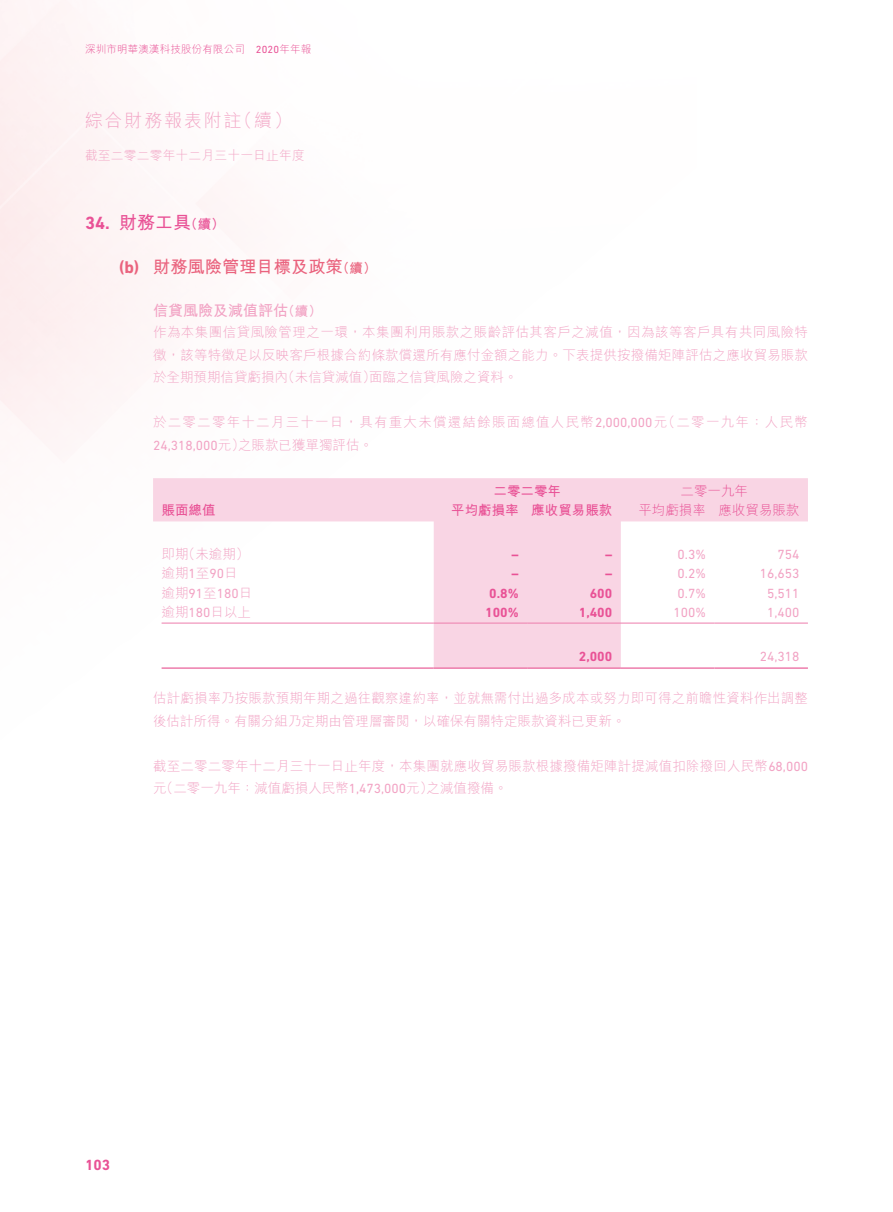
<style>
.page{position:relative;width:893px;height:1212px;background:#fff}
.page>*{position:absolute;margin:0;border:0;box-sizing:border-box;transform-origin:0 0}
.t1{font:300 18px "M Hei HK";letter-spacing:.1em;color:#f2a3c4}
.t2{font:700 18px "M Hei HK";color:#e95296}
.t3{font:700 18px "DIN Next LT Pro";color:#e95296}
.t4{font:700 17.25px "M Hei HK";color:#ea637e}
.t5{font:700 17.25px "DIN Next LT Pro";color:#ea637e}
.t6{font:700 15px "M Hei HK";color:#f2a3c4}
.t7{font:700 15px "DIN Next LT Pro";color:#e95296}
.t8{font:300 13.5px/22.5px "M Hei HK";letter-spacing:.01em;color:#f2a3c4}
.t9{font:13.5px "DIN Next LT Pro";color:#f2a3c4}
.t10{font:300 13.5px/22.5px "M Hei HK";letter-spacing:.09em;color:#f2a3c4}
.t11{font:300 13.5px "M Hei HK";letter-spacing:.035em;color:#f2a3c4}
.t12{font:700 13.5px "DIN Next LT Pro";color:#e95296}
.t13{font:700 13.5px "M Hei HK";color:#e95296}
.t14{font:300 13.5px "M Hei HK";color:#e95296}
.t15{font:700 13.5px "M Hei HK";color:#ea637e}
.t16{font:700 13.5px "M Hei HK";color:#f2a3c4}
.t17{font:300 12.75px "M Hei HK";letter-spacing:.015em;color:#f2a3c4}
.t18{font:300 10.5px "M Hei HK";letter-spacing:.015em;color:#e95296}
.t19{font:10.5px "DIN Next LT Pro";color:#e95296}
.s1{font-family:"M Hei HK";font-weight:300}
.s2{font-family:"DIN Next LT Pro";font-weight:400}
</style>
<div class="page">
<svg style="left:153px;top:478px;width:655px;height:191px"></svg>
<hr style="left:162px;top:623px;width:272px;height:1px;background:#ed7dac">
<hr style="left:434px;top:623px;width:93px;height:1px;background:#ed7dac">
<hr style="left:527px;top:623px;width:94px;height:1px;background:#ed7dac">
<hr style="left:621px;top:623px;width:93px;height:1px;background:#ed7dac">
<hr style="left:714px;top:623px;width:94px;height:1px;background:#ed7dac">
<hr style="left:162px;top:667px;width:272px;height:2px;background:#ed7dac">
<hr style="left:434px;top:667px;width:93px;height:2px;background:#ed7dac">
<hr style="left:527px;top:667px;width:94px;height:2px;background:#ed7dac">
<hr style="left:621px;top:667px;width:93px;height:2px;background:#ed7dac">
<hr style="left:714px;top:667px;width:94px;height:2px;background:#ed7dac">
<p class="t18" style="left:85px;top:44px;width:161px">深圳市明華澳漢科技股份有限公司</p>
<p class="t19" style="left:256px;top:43px;width:57px">2020<span class="s1">年年報</span></p>
<h1 class="t1" style="left:234px;top:111px;width:59px">（續(</h1>
<h1 class="t1" style="left:85px;top:111px;width:158px">綜合財務報表附註</h1>
<p class="t17" style="left:85px;top:149px;width:221px">截至二零二零年十二月三十一日止年度</p>
<h1 class="t3" style="left:85px;top:212px;width:26px">34.</h1>
<h1 class="t2" style="left:119px;top:209px;width:73px">財務工具</h1>
<p class="t13" style="left:184px;top:214px;width:42px">（續(</p>
<p class="t5" style="left:119px;top:257px;width:22px">b( )</p>
<p class="t4" style="left:153px;top:254px;width:191px">財務風險管理目標及政策</p>
<p class="t15" style="left:336px;top:258px;width:42px">（續(</p>
<p class="t6" style="left:153px;top:300px;width:137px">信貸風險及減值評估</p>
<p class="t11" style="left:153px;top:325px;width:656px">作為本集團信貸風險管理之一環，本集團利用賬款之賬齡評估其客戶之減值，因為該等客戶具有共同風險特</p>
<p class="t8" style="left:153px;top:343px;width:656px">徵，該等特徵足以反映客戶根據合約條款償還所有應付金額之能力。下表提供按撥備矩陣評估之應收貿易賬款</p>
<p class="t8" style="left:369px;top:366px;width:150px">面臨之信貸風險之資料。</p>
<p class="t16" style="left:281px;top:301px;width:42px">（續(</p>
<p class="t8" style="left:153px;top:366px;width:136px">於全期預期信貸虧損內</p>
<p class="t10" style="left:238px;top:411px;width:571px;text-indent:-85px">於二零二零年十二月三十一日，具有重大未償還結餘賬面總值人民幣<span class="s2">2,000,000</span> （元 二零一九年：人民幣之賬款已獲單獨評估。</p>
<p class="t8" style="left:281px;top:366px;width:96px">（未信貸減值）</p>
<p class="t9" style="left:153px;top:437px;width:93px">24,318,000<span class="s1">元）</span></p>
<p class="t13" style="left:493px;top:481px;width:69px">二零二零年</p>
<p class="t14" style="left:681px;top:484px;width:69px">二零一九年</p>
<p class="t13" style="left:162px;top:501px;width:55px">賬面總值</p>
<p class="t13" style="left:451px;top:501px;width:69px">平均虧損率</p>
<p class="t13" style="left:531px;top:501px;width:82px">應收貿易賬款</p>
<p class="t14" style="left:638px;top:504px;width:69px">平均虧損率</p>
<p class="t14" style="left:718px;top:504px;width:82px">應收貿易賬款</p>
<p class="t8" style="left:182px;top:542px;width:69px">（未逾期(</p>
<p class="t8" style="left:162px;top:542px;width:28px">即期</p>
<p class="t12" style="left:512px;top:546px;width:9px">–</p>
<p class="t12" style="left:605px;top:546px;width:9px">–</p>
<p class="t9" style="left:677px;top:546px;width:30px">0.3%</p>
<p class="t9" style="left:777px;top:546px;width:23px">754</p>
<p class="t8" style="left:162px;top:562px;width:77px">逾期至<span class="s2">1 90</span>日</p>
<p class="t12" style="left:512px;top:566px;width:9px">–</p>
<p class="t12" style="left:605px;top:566px;width:9px">–</p>
<p class="t9" style="left:677px;top:566px;width:30px">0.2%</p>
<p class="t9" style="left:760px;top:566px;width:41px">16,653</p>
<p class="t9" style="left:162px;top:585px;width:92px"><span class="s1">逾期</span>91<span class="s1">至</span>180<span class="s1">日</span></p>
<p class="t12" style="left:489px;top:585px;width:31px">0.8%</p>
<p class="t12" style="left:590px;top:585px;width:24px">600</p>
<p class="t9" style="left:677px;top:585px;width:30px">0.7%</p>
<p class="t9" style="left:767px;top:585px;width:34px">5,511</p>
<p class="t8" style="left:162px;top:601px;width:91px">逾期<span class="s2">180</span>日以上</p>
<p class="t12" style="left:485px;top:605px;width:35px">100%</p>
<p class="t12" style="left:579px;top:605px;width:35px">1,400</p>
<p class="t9" style="left:673px;top:605px;width:34px">100%</p>
<p class="t9" style="left:767px;top:605px;width:34px">1,400</p>
<p class="t12" style="left:579px;top:648px;width:35px">2,000</p>
<p class="t8" style="left:153px;top:687px;width:656px">估計虧損率乃按賬款預期年期之過往觀察違約率，並就無需付出過多成本或努力即可得之前瞻性資料作出調整後估計所得。有關分組乃定期由管理層審閱，以確保有關特定賬款資料已更新。</p>
<p class="t8" style="left:426px;top:754px;width:383px;text-indent:-273px">截至二零二零年十二月三十一日止年度，本集團就應收貿易賬款根據撥備矩陣計提減值扣除撥回人民幣<span class="s2">68,000</span>之減值撥備。</p>
<p class="t9" style="left:760px;top:648px;width:41px">24,318</p>
<p class="t8" style="left:153px;top:777px;width:282px">（元二零一九年：減值虧損人民幣<span class="s2">1,473,000</span>元）</p>
<p class="t7" style="left:85px;top:1156px;width:27px">103</p>
</div>
